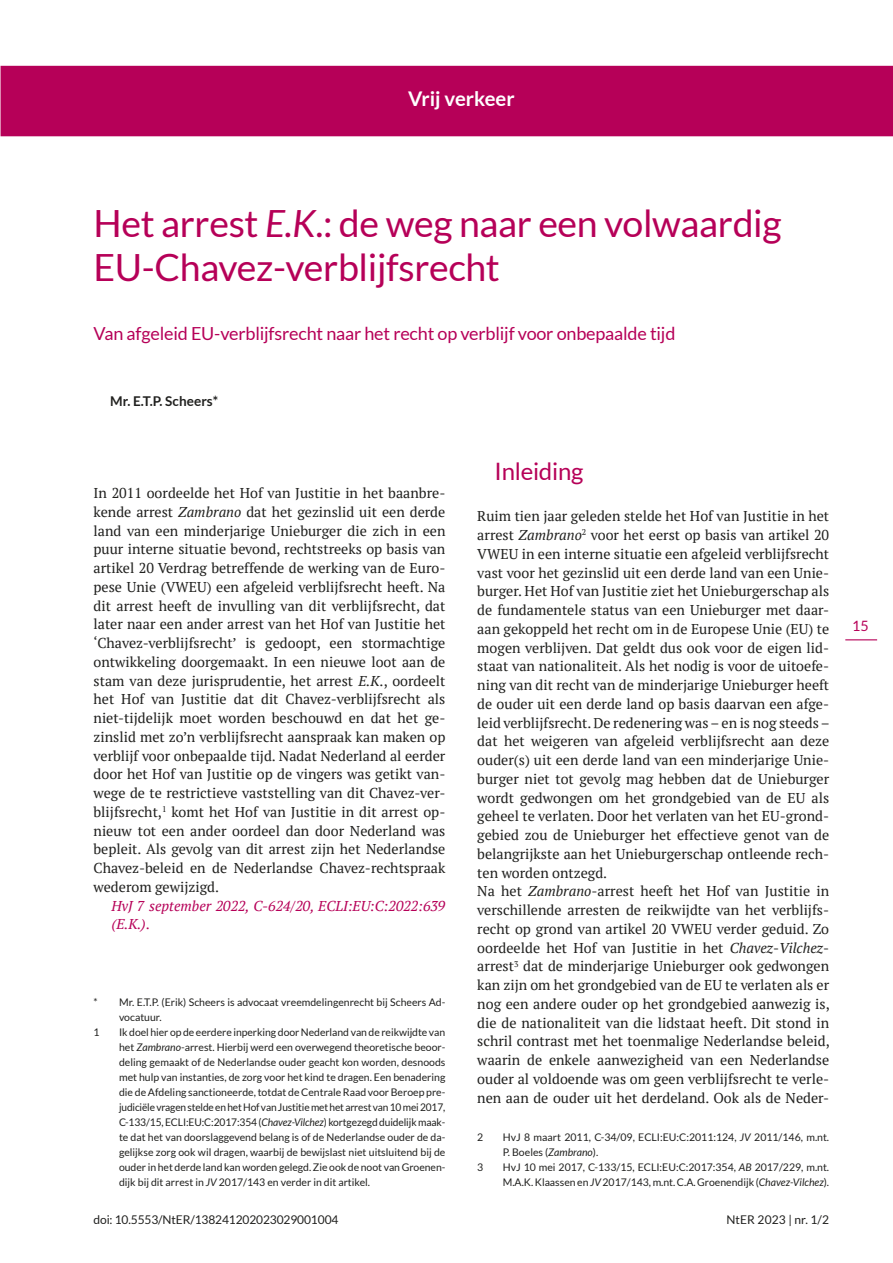
<style>
.page{position:relative;width:893px;height:1263px;background:#fff}
.page>*{position:absolute;margin:0;border:0;box-sizing:border-box;transform-origin:0 0}
.t1{font:37.5px/44.7px "Lato";letter-spacing:-.01em;color:#b60058}
.t2{font:24px "Lato";letter-spacing:-.01em;color:#b60058}
.t3{font:700 20.25px "Lato";color:#fff}
.t4{font:18px "Lato";letter-spacing:-.01em;color:#b60058}
.t5{font:14.25px/18.8px "PT Serif";color:#20201e;text-align:justify}
.t6{font:italic 14.25px/18.8px "PT Serif";color:#b60058}
.t7{font:14.25px "Lato";color:#b60058}
.t8{font:700 13.5px "Lato";letter-spacing:.005em;color:#20201e}
.t9{font:12px "Lato";letter-spacing:-.01em;color:#20201e}
.t10{font:12px "Lato";letter-spacing:.01em;color:#20201e}
.t11{font:10.5px/15px "Lato";color:#20201e}
.s1{font-style:italic}
.s2{font-style:normal}
</style>
<div class="page">
<hr style="left:845px;top:639px;width:32px;height:1px;background:#b60058">
<div style="left:1px;top:66px;width:892px;height:70px;background:#b60058"></div>
<h3 class="t3" style="left:408px;top:87px;width:108px">Vrij verkeer</h3>
<h1 class="t1" style="left:94px;top:200px;width:690px">Het arrest <span class="s1">E.K</span>.: de weg naar een volwaardig<br>EU-Chavez-verblijfsrecht</h1>
<p class="t4" style="left:94px;top:323px;width:583px">Van afgeleid EU-verblijfsrecht naar het recht op verblijf voor onbepaalde tijd</p>
<p class="t8" style="left:110px;top:393px;width:110px">Mr. E.T.P. Scheers*</p>
<p class="t5" style="left:94px;top:483px;width:353px">In 2011 oordeelde het Hof van Justitie in het baanbre&shy;kende arrest <span class="s1">Zambrano</span> dat het gezinslid uit een derde land van een minderjarige Unieburger die zich in een puur interne situatie bevond, rechtstreeks op basis van artikel 20 Verdrag betreffende de werking van de Euro&shy;pese Unie (VWEU) een afgeleid verblijfsrecht heeft. Na dit arrest heeft de invulling van dit verblijfsrecht, dat later naar een ander arrest van het Hof van Justitie het ‘Chavez-verblijfsrecht’ is gedoopt, een stormachtige ontwikkeling doorgemaakt. In een nieuwe loot aan de stam van deze jurisprudentie, het arrest <span class="s1">E.K</span>., oordeelt het Hof van Justitie dat dit Chavez-verblijfsrecht als niet-tijdelijk moet worden beschouwd en dat het ge&shy;zinslid met zo’n verblijfsrecht aanspraak kan maken op verblijf voor onbepaalde tijd. Nadat Nederland al eerder door het Hof van Justitie op de vingers was getikt van&shy;wege de te restrictieve vaststelling van dit Chavez-ver&shy;blijfsrecht,<sup>1</sup> komt het Hof van Justitie in dit arrest op&shy;nieuw tot een ander oordeel dan door Nederland was bepleit. Als gevolg van dit arrest zijn het Nederlandse Chavez-beleid en de Nederlandse Chavez-rechtspraak wederom gewijzigd.</p>
<p class="t6" style="left:112px;top:896px;width:335px">HvJ 7 september 2022, C-624/20, ECLI:EU:C:2022:639 (E.K.)<span class="s2">.</span></p>
<p class="t11" style="left:94px;top:995px;width:353px">* Mr. E.T.P. (Erik) Scheers is advocaat vreemdelingenrecht bij Scheers Ad-</p>
<p class="t11" style="left:119px;top:1010px;width:44px">vocatuur.</p>
<p class="t11" style="left:94px;top:1025px;width:8px">1</p>
<p class="t11" style="left:119px;top:1025px;width:328px;text-align:justify">Ik doel hier op de eerdere inperking door Nederland van de reikwijdte van het <span class="s1">Zambrano</span>-arrest. Hierbij werd een overwegend theoretische beoor&shy;deling gemaakt of de Nederlandse ouder geacht kon worden, desnoods met hulp van instanties, de zorg voor het kind te dragen. Een benadering die de Afdeling sanctioneerde, totdat de Centrale Raad voor Beroep pre&shy;judiciële vragen stelde en het Hof van Justitie met het arrest van 10 mei 2017, C‑133/15, ECLI:EU:C:2017:354 (<span class="s1">Chavez-Vilchez</span>) kortgezegd duidelijk maak&shy;te dat het van doorslaggevend belang is of de Nederlandse ouder de da&shy;gelijkse zorg ook wil dragen, waarbij de bewijslast niet uitsluitend bij de ouder in het derde land kan worden gelegd. Zie ook de noot van Groenen&shy;dijk bij dit arrest in <span class="s1">JV</span> 2017/143 en verder in dit artikel.</p>
<h2 class="t2" style="left:495px;top:458px;width:90px">Inleiding</h2>
<p class="t5" style="left:477px;top:507px;width:354px;text-align:left">Ruim tien jaar geleden stelde het Hof van Justitie in het arrest <span class="s1">Zambrano</span><sup>2</sup> voor het eerst op basis van artikel 20<br>VWEU in een interne situatie een afgeleid verblijfsrecht vast voor het gezinslid uit een derde land van een Unie&shy;burger. Het Hof van Justitie ziet het Unieburgerschap als de fundamentele status van een Unieburger met daar&shy;aan gekoppeld het recht om in de Europese Unie (EU) te mogen verblijven. Dat geldt dus ook voor de eigen lid&shy;staat van nationaliteit. Als het nodig is voor de uitoefe&shy;ning van dit recht van de minderjarige Unieburger heeft de ouder uit een derde land op basis daarvan een afge&shy;leid verblijfsrecht.De redenering was– en is nog steeds – dat het weigeren van afgeleid verblijfsrecht aan deze ouder(s) uit een derde land van een minderjarige Unie&shy;burger niet tot gevolg mag hebben dat de Unieburger wordt gedwongen om het grondgebied van de EU als geheel te verlaten. Door het verlaten van het EU-grond&shy;gebied zou de Unieburger het effectieve genot van de belangrijkste aan het Unieburgerschap ontleende rech&shy;ten worden ontzegd.<br>Na het <span class="s1">Zambrano</span>-arrest heeft het Hof van Justitie in verschillende arresten de reikwijdte van het verblijfs&shy;recht op grond van artikel 20 VWEU verder geduid. Zo oordeelde het Hof van Justitie in het <span class="s1">Chavez</span>-<span class="s1">Vilchez&shy;</span>arrest<sup>3</sup> dat de minderjarige Unieburger ook gedwongen kan zijn om het grondgebied van de EU te verlaten als er nog een andere ouder op het grondgebied aanwezig is, die de nationaliteit van die lidstaat heeft. Dit stond in schril contrast met het toenmalige Nederlandse beleid, waarin de enkele aanwezigheid van een Nederlandse ouder al voldoende was om geen verblijfsrecht te verle&shy;nen aan de ouder uit het derdeland. Ook als de Neder-</p>
<p class="t11" style="left:477px;top:1130px;width:8px">2</p>
<p class="t11" style="left:503px;top:1130px;width:328px">HvJ 8 maart 2011, C‑34/09, ECLI:EU:C:2011:124, <span class="s1">JV</span> 2011/146, m.nt.<br>P. Boeles (<span class="s1">Zambrano</span>).</p>
<p class="t11" style="left:477px;top:1160px;width:8px">3</p>
<p class="t11" style="left:503px;top:1160px;width:328px">HvJ 10 mei 2017, C‑133/15, ECLI:EU:C:2017:354, <span class="s1">AB</span> 2017/229, m.nt.<br>M.A.K. Klaassen en <span class="s1">JV</span> 2017/143, m.nt. C.A. Groenendijk (<span class="s1">Chavez-Vilchez</span>).</p>
<p class="t9" style="left:94px;top:1213px;width:246px">doi: 10.5553/NtER/138241202023029001004</p>
<p class="t10" style="left:726px;top:1213px;width:104px">NtER 2023 | nr. 1/2</p>
<p class="t7" style="left:852px;top:618px;width:18px">15</p>
</div>
